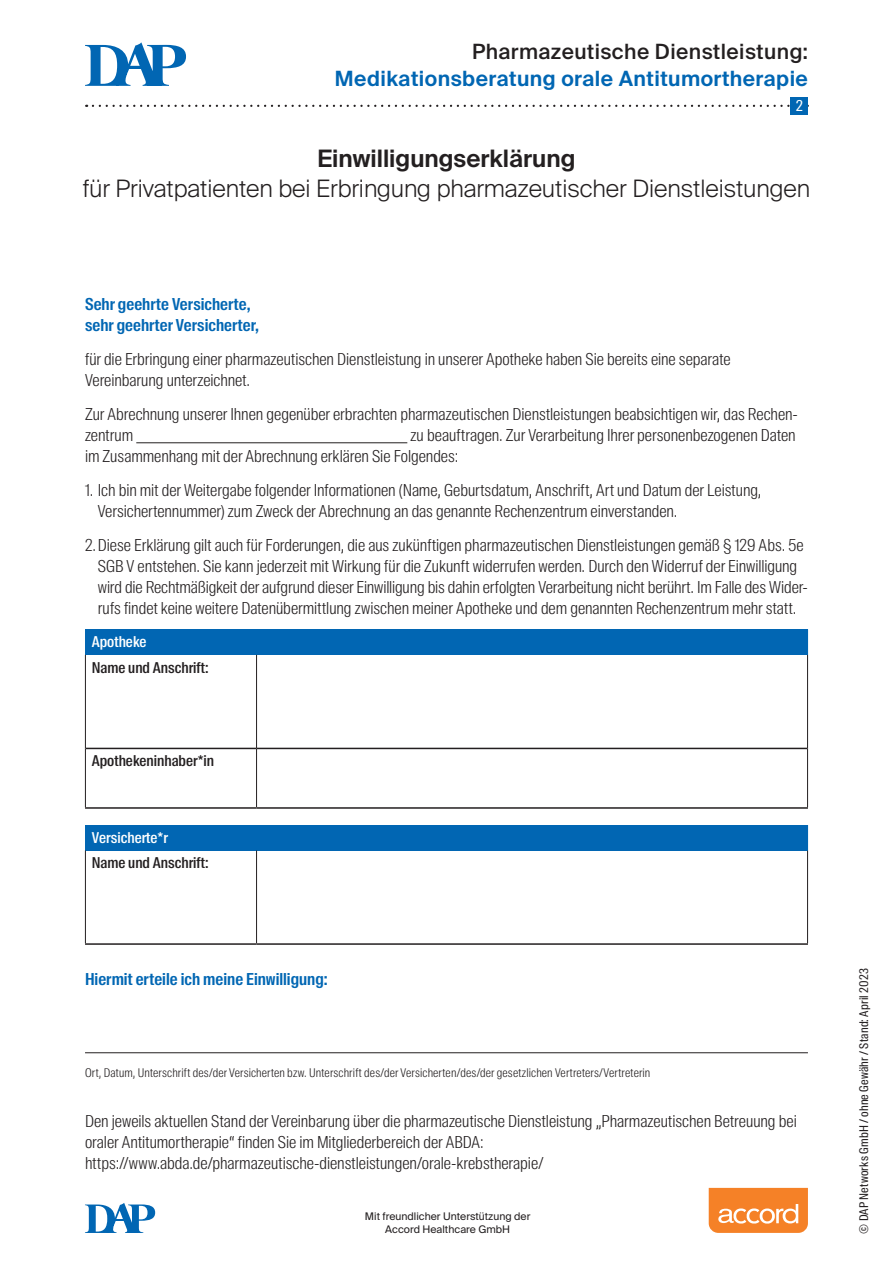
<style>
.page{position:relative;width:893px;height:1263px;background:#fff}
.page>*{position:absolute;margin:0;border:0;box-sizing:border-box;transform-origin:0 0}
.t1{font:300 24px "Suisse Intl";color:#231f20}
.t2{font:600 24px "Suisse Intl";color:#231f20}
.t3{font:600 21px "Suisse Intl";letter-spacing:.02em;color:#0166b3}
.t4{font:500 21px "Suisse Intl";letter-spacing:.02em;color:#231f20}
.t5{font:300 16.5px/21px "Suisse Intl Cond";color:#231f20}
.t6{font:600 16.5px/21px "Suisse Intl Cond";color:#0166b3}
.t7{font:500 15px "Suisse Intl Cond";color:#231f20}
.t8{font:500 15px "Suisse Intl Cond";color:#fff}
.t9{font:15px "Suisse Intl Cond";color:#fff}
.t10{font:300 12px "Suisse Intl Cond";letter-spacing:.01em;color:#231f20}
.t11{font:12px "Suisse Intl Cond";letter-spacing:.015em;color:#231f20}
.t12{font:10.5px/13.5px "Suisse Intl";color:#231f20;text-align:center}
</style>
<div class="page">
<hr style="left:136px;top:442px;width:271px;height:1px;background:#231f20">
<hr style="left:85px;top:1052px;width:723px;height:1px;background:#231f20">
<div style="left:85px;top:629px;width:722px;height:26px;background:#0166b3"></div>
<hr style="left:86px;top:748px;width:170px;height:1px;background:#231f20">
<hr style="left:257px;top:748px;width:550px;height:1px;background:#231f20">
<hr style="left:85px;top:807px;width:172px;height:2px;background:#231f20">
<hr style="left:257px;top:807px;width:551px;height:2px;background:#231f20">
<hr style="left:85px;top:655px;width:1px;height:93px;background:#231f20">
<hr style="left:256px;top:655px;width:1px;height:93px;background:#231f20">
<hr style="left:807px;top:655px;width:1px;height:93px;background:#231f20">
<hr style="left:85px;top:748px;width:1px;height:59px;background:#231f20">
<hr style="left:256px;top:748px;width:1px;height:59px;background:#231f20">
<hr style="left:807px;top:748px;width:1px;height:59px;background:#231f20">
<svg style="left:807px;top:629px;width:1px;height:26px"></svg>
<div style="left:85px;top:825px;width:722px;height:25px;background:#0166b3"></div>
<hr style="left:85px;top:943px;width:172px;height:2px;background:#231f20">
<hr style="left:257px;top:943px;width:551px;height:2px;background:#231f20">
<hr style="left:85px;top:850px;width:1px;height:93px;background:#231f20">
<hr style="left:256px;top:850px;width:1px;height:93px;background:#231f20">
<hr style="left:807px;top:850px;width:1px;height:93px;background:#231f20">
<svg style="left:807px;top:825px;width:1px;height:25px"></svg>
<svg style="left:93px;top:105px;width:698px;height:2px"></svg>
<svg style="left:85px;top:43px;width:101px;height:43px"></svg>
<div style="left:791px;top:97px;width:17px;height:17px;background:#0166b3"></div>
<svg style="left:85px;top:1203px;width:70px;height:30px"></svg>
<svg style="left:709px;top:1188px;width:99px;height:45px;background:#f69143"></svg>
<p class="t4" style="left:472px;top:39px;width:337px">Pharmazeutische Dienstleistung:</p>
<p class="t3" style="left:335px;top:66px;width:474px">Medikationsberatung orale Antitumortherapie</p>
<p class="t9" style="left:796px;top:97px;width:9px">2</p>
<h1 class="t2" style="left:317px;top:145px;width:260px">Einwilligungserklärung</h1>
<h1 class="t1" style="left:83px;top:175px;width:729px">für Privatpatienten bei Erbringung pharmazeutischer Dienstleistungen</h1>
<p class="t6" style="left:85px;top:294px;width:176px">Sehr geehrte Versicherte, sehr geehrter Versicherter,</p>
<p class="t5" style="left:85px;top:349px;width:647px">für die Erbringung einer pharmazeutischen Dienstleistung in unserer Apotheke haben Sie bereits eine separate<br>Vereinbarung unterzeichnet.</p>
<p class="t5" style="left:85px;top:404px;width:714px">Zur Abrechnung unserer Ihnen gegenüber erbrachten pharmazeutischen Dienstleistungen beabsichtigen wir, das Rechen&shy;zentrum</p>
<p class="t5" style="left:85px;top:425px;width:712px;text-indent:325px">zu beauftragen. Zur Verarbeitung Ihrer personenbezogenen Daten im Zusammenhang mit der Abrechnung erklären Sie Folgendes:</p>
<p class="t5" style="left:98px;top:479px;width:665px;text-indent:-13px">1. Ich bin mit der Weitergabe folgender Informationen (Name, Geburtsdatum, Anschrift, Art und Datum der Leistung,<br>Versichertennummer) zum Zweck der Abrechnung an das genannte Rechenzentrum einverstanden.</p>
<p class="t5" style="left:98px;top:534px;width:711px;text-indent:-13px">2.Diese Erklärung gilt auch für Forderungen, die aus zukünftigen pharmazeutischen Dienstleistungen gemäß § 129 Abs. 5e SGB V entstehen. Sie kann jederzeit mit Wirkung für die Zukunft widerrufen werden. Durch den Widerruf der Einwilligung wird die Rechtmäßigkeit der aufgrund dieser Einwilligung bis dahin erfolgten Verarbeitung nicht berührt. Im Falle des Wider&shy;rufs findet keine weitere Datenübermittlung zwischen meiner Apotheke und dem genannten Rechenzentrum mehr statt.</p>
<p class="t8" style="left:92px;top:633px;width:56px">Apotheke</p>
<p class="t7" style="left:92px;top:659px;width:118px">Name und Anschrift:</p>
<p class="t7" style="left:92px;top:752px;width:124px">Apothekeninhaber*in</p>
<p class="t8" style="left:92px;top:829px;width:78px">Versicherte*r</p>
<p class="t7" style="left:92px;top:854px;width:118px">Name und Anschrift:</p>
<p class="t6" style="left:85px;top:969px;width:244px">Hiermit erteile ich meine Einwilligung:</p>
<p class="t10" style="left:85px;top:1066px;width:567px">Ort, Datum, Unterschrift des/der Versicherten bzw. Unterschrift des/der Versicherten/des/der gesetzlichen Vertreters/Vertreterin</p>
<p class="t5" style="left:85px;top:1111px;width:713px">Den jeweils aktuellen Stand der Vereinbarung über die pharmazeutische Dienstleistung „Pharmazeutischen Betreuung bei oraler Antitumortherapie“ finden Sie im Mitgliederbereich der ABDA: https://www.abda.de/pharmazeutische-dienstleistungen/orale-krebstherapie/</p>
<p class="t12" style="left:365px;top:1209px;width:167px">Mit freundlicher Unterstützung der<br>Accord Healthcare GmbH</p>
<p class="t11" style="left:857px;top:1234px;width:267px;rotate:-90deg">© DAP Networks GmbH / ohne Gewähr / Stand: April 2023</p>
</div>
